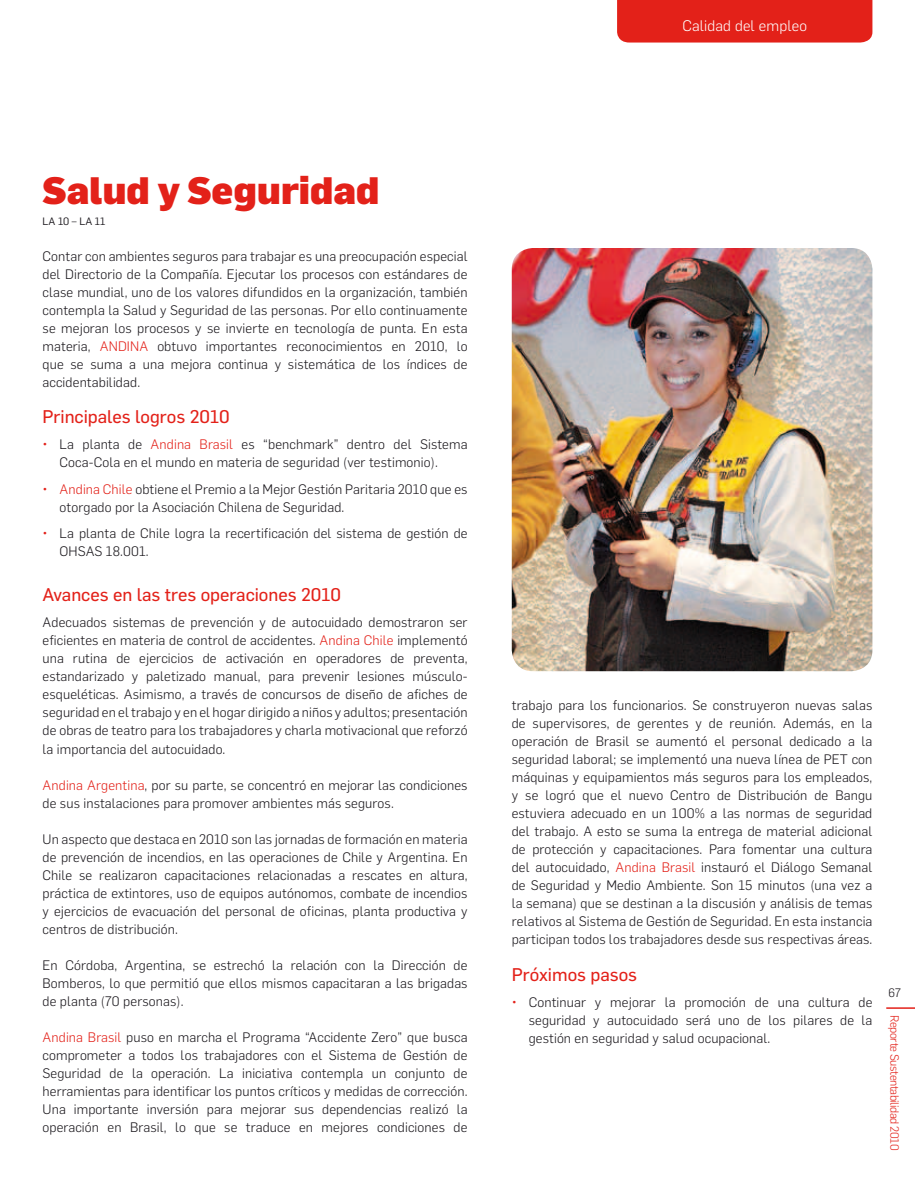
<style>
.page{position:relative;width:915px;height:1191px;background:#fff}
.page>*{position:absolute;margin:0;border:0;box-sizing:border-box;transform-origin:0 0}
.t1{font:900 37.5px "Flama";color:#e32119}
.t2{font:18px "Flama Basic";color:#e32119}
.t3{font:300 15px "Flama";letter-spacing:.01em;color:#fff}
.t4{font:300 13.5px/18px "Flama";letter-spacing:.01em;color:#1a171c;text-align:justify}
.t5{font:300 12px "Flama";color:#1a171c}
.t6{font:300 11.7px "Flama";letter-spacing:-.04em;color:#e32119}
.t7{font:10.5px "Flama";letter-spacing:.01em;color:#1a171c}
.s1{color:#e32119}
</style>
<div class="page">
<div style="left:617px;top:0;width:255px;height:43px;background:#e32119"></div>
<svg style="left:886px;top:1007px;width:28px;height:1px"></svg>
<img style="left:511px;top:248px;width:361px;height:423px">
<p class="t3" style="left:682px;top:16px;width:126px">Calidad del empleo</p>
<h1 class="t1" style="left:43px;top:163px;width:338px">Salud y Seguridad</h1>
<p class="t7" style="left:43px;top:214px;width:64px">LA 10 – LA 11</p>
<p class="t4" style="left:43px;top:246px;width:426px">Contar con ambientes seguros para trabajar es una preocupación especial del Directorio de la Compañía. Ejecutar los procesos con estándares de clase mundial, uno de los valores difundidos en la organización, también contempla la Salud y Seguridad de las personas. Por ello continuamente se mejoran los procesos y se invierte en tecnología de punta. En esta materia, <span class="s1">ANDINA</span> obtuvo importantes reconocimientos en 2010, lo que se suma a una mejora continua y sistemática de los índices de accidentabilidad.</p>
<h2 class="t2" style="left:43px;top:404px;width:189px">Principales logros 2010</h2>
<p class="t4" style="left:60px;top:435px;width:409px;text-indent:-17px"><span class="s1">•</span> La planta de <span class="s1">Andina Brasil</span> es “benchmark” dentro del Sistema<br>Coca-Cola en el mundo en materia de seguridad (ver testimonio).</p>
<p class="t4" style="left:60px;top:479px;width:409px;text-indent:-17px"><span class="s1">• Andina Chile</span> obtiene el Premio a la Mejor Gestión Paritaria 2010 que es otorgado por la Asociación Chilena de Seguridad.</p>
<p class="t4" style="left:60px;top:524px;width:409px;text-indent:-17px"><span class="s1">•</span> La planta de Chile logra la recertificación del sistema de gestión de<br>OHSAS 18.001.</p>
<h2 class="t2" style="left:43px;top:582px;width:300px">Avances en las tres operaciones 2010</h2>
<p class="t4" style="left:43px;top:613px;width:426px">Adecuados sistemas de prevención y de autocuidado demostraron ser eficientes en materia de control de accidentes. <span class="s1">Andina Chile</span> implementó una rutina de ejercicios de activación en operadores de preventa, estandarizado y paletizado manual, para prevenir lesiones músculo&shy;esqueléticas. Asimismo, a través de concursos de diseño de afiches de seguridad en el trabajo y en el hogar dirigido a niños y adultos; presentación de obras de teatro para los trabajadores y charla motivacional que reforzó la importancia del autocuidado.</p>
<p class="t4" style="left:43px;top:775px;width:426px"><span class="s1">Andina Argentina</span>, por su parte, se concentró en mejorar las condiciones de sus instalaciones para promover ambientes más seguros.</p>
<p class="t4" style="left:43px;top:829px;width:426px">Un aspecto que destaca en 2010 son las jornadas de formación en materia de prevención de incendios, en las operaciones de Chile y Argentina. En Chile se realizaron capacitaciones relacionadas a rescates en altura, práctica de extintores, uso de equipos autónomos, combate de incendios y ejercicios de evacuación del personal de oficinas, planta productiva y centros de distribución.</p>
<p class="t4" style="left:43px;top:955px;width:426px">En Córdoba, Argentina, se estrechó la relación con la Dirección de Bomberos, lo que permitió que ellos mismos capacitaran a las brigadas de planta (70 personas).</p>
<p class="t4" style="left:43px;top:1027px;width:426px"><span class="s1">Andina Brasil</span> puso en marcha el Programa “Accidente Zero” que busca comprometer a todos los trabajadores con el Sistema de Gestión de Seguridad de la operación. La iniciativa contempla un conjunto de herramientas para identificar los puntos críticos y medidas de corrección.<br>Una importante inversión para mejorar sus dependencias realizó la operación en Brasil, lo que se traduce en mejores condiciones de</p>
<p class="t4" style="left:511px;top:696px;width:362px">trabajo para los funcionarios. Se construyeron nuevas salas de supervisores, de gerentes y de reunión. Además, en la operación de Brasil se aumentó el personal dedicado a la seguridad laboral; se implementó una nueva línea de PET con máquinas y equipamientos más seguros para los empleados, y se logró que el nuevo Centro de Distribución de Bangu estuviera adecuado en un 100% a las normas de seguridad del trabajo. A esto se suma la entrega de material adicional de protección y capacitaciones. Para fomentar una cultura del autocuidado, <span class="s1">Andina Brasil</span> instauró el Diálogo Semanal de Seguridad y Medio Ambiente. Son 15 minutos (una vez a la semana) que se destinan a la discusión y análisis de temas relativos al Sistema de Gestión de Seguridad. En esta instancia participan todos los trabajadores desde sus respectivas áreas.</p>
<h2 class="t2" style="left:511px;top:961px;width:127px">Próximos pasos</h2>
<p class="t4" style="left:528px;top:992px;width:345px;text-indent:-17px"><span class="s1">•</span> Continuar y mejorar la promoción de una cultura de seguridad y autocuidado será uno de los pilares de la gestión en seguridad y salud ocupacional.</p>
<p class="t5" style="left:888px;top:985px;width:14px">67</p>
<p class="t6" style="left:902px;top:1015px;width:136px;rotate:90deg">Reporte Sustentabilidad 2010</p>
</div>
